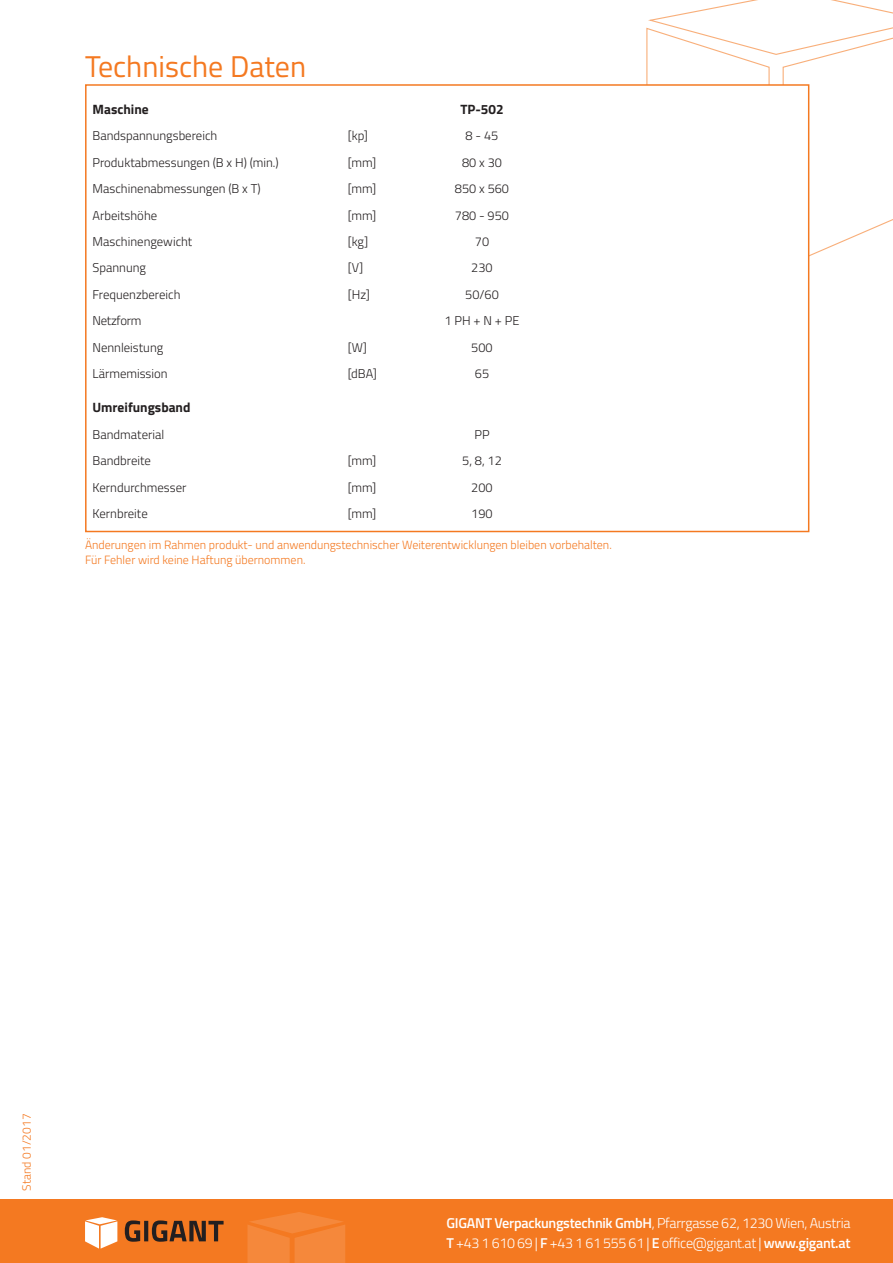
<style>
.page{position:relative;width:893px;height:1263px;background:#fff}
.page>*{position:absolute;margin:0;border:0;box-sizing:border-box;transform-origin:0 0}
.t1{font:30px "Titillium Web";color:#f47921}
.t2{font:300 14.25px/19.5px "Titillium Web";letter-spacing:-.02em;color:#fff}
.t3{font:700 13.5px "Titillium Web";color:#231f20}
.t4{font:300 12.75px "Titillium Web";color:#231f20}
.t5{font:300 12.75px "Titillium Web";letter-spacing:-.02em;color:#231f20}
.t6{font:300 12px/14.4px "Titillium Web";color:#f47921}
.s1{font-weight:600}
</style>
<div class="page">
<div style="left:0;top:1199px;width:893px;height:64px;background:#f47921"></div>
<svg style="left:646px;top:0;width:247px;height:269px"></svg>
<svg style="left:247px;top:1212px;width:98px;height:51px"></svg>
<svg style="left:125px;top:1220px;width:99px;height:22px"></svg>
<svg style="left:85px;top:1217px;width:32px;height:31px"></svg>
<div style="left:86px;top:85px;width:723px;height:446px;background:#fff"></div>
<div style="left:85px;top:84px;width:724px;height:448px;border:2px solid #f47921"></div>
<h1 class="t1" style="left:85px;top:44px;width:223px">Technische Daten</h1>
<p class="t3" style="left:93px;top:99px;width:58px">Maschine</p>
<p class="t3" style="left:460px;top:99px;width:45px">TP-502</p>
<p class="t4" style="left:93px;top:126px;width:126px">Bandspannungsbereich</p>
<p class="t4" style="left:348px;top:126px;width:22px">[kp]</p>
<p class="t4" style="left:466px;top:126px;width:34px">8 - 45</p>
<p class="t4" style="left:93px;top:153px;width:188px">Produktabmessungen (B x H) (min.)</p>
<p class="t4" style="left:348px;top:153px;width:30px">[mm]</p>
<p class="t4" style="left:462px;top:153px;width:41px">80 x 30</p>
<p class="t4" style="left:93px;top:179px;width:170px">Maschinenabmessungen (B x T)</p>
<p class="t4" style="left:348px;top:179px;width:30px">[mm]</p>
<p class="t4" style="left:455px;top:179px;width:56px">850 x 560</p>
<p class="t4" style="left:93px;top:206px;width:66px">Arbeitshöhe</p>
<p class="t4" style="left:348px;top:206px;width:30px">[mm]</p>
<p class="t4" style="left:455px;top:206px;width:56px">780 - 950</p>
<p class="t4" style="left:93px;top:232px;width:101px">Maschinengewicht</p>
<p class="t4" style="left:348px;top:232px;width:22px">[kg]</p>
<p class="t4" style="left:475px;top:232px;width:16px">70</p>
<p class="t4" style="left:93px;top:259px;width:55px">Spannung</p>
<p class="t4" style="left:348px;top:259px;width:17px">[V]</p>
<p class="t4" style="left:471px;top:259px;width:23px">230</p>
<p class="t4" style="left:93px;top:285px;width:89px">Frequenzbereich</p>
<p class="t4" style="left:348px;top:285px;width:24px">[Hz]</p>
<p class="t4" style="left:465px;top:285px;width:35px">50/60</p>
<p class="t5" style="left:93px;top:312px;width:51px">Netzform</p>
<p class="t4" style="left:445px;top:312px;width:76px">1 PH + N + PE</p>
<p class="t4" style="left:93px;top:338px;width:72px">Nennleistung</p>
<p class="t4" style="left:348px;top:338px;width:21px">[W]</p>
<p class="t4" style="left:471px;top:338px;width:23px">500</p>
<p class="t4" style="left:93px;top:364px;width:77px">Lärmemission</p>
<p class="t4" style="left:348px;top:364px;width:31px">[dBA]</p>
<p class="t4" style="left:475px;top:364px;width:16px">65</p>
<p class="t3" style="left:93px;top:397px;width:99px">Umreifungsband</p>
<p class="t4" style="left:93px;top:425px;width:73px">Bandmaterial</p>
<p class="t4" style="left:474px;top:425px;width:17px">PP</p>
<p class="t4" style="left:93px;top:451px;width:60px">Bandbreite</p>
<p class="t4" style="left:348px;top:451px;width:30px">[mm]</p>
<p class="t4" style="left:462px;top:451px;width:41px">5, 8, 12</p>
<p class="t4" style="left:93px;top:478px;width:96px">Kerndurchmesser</p>
<p class="t4" style="left:348px;top:478px;width:30px">[mm]</p>
<p class="t4" style="left:471px;top:478px;width:23px">200</p>
<p class="t4" style="left:93px;top:504px;width:57px">Kernbreite</p>
<p class="t4" style="left:348px;top:504px;width:30px">[mm]</p>
<p class="t4" style="left:471px;top:504px;width:23px">190</p>
<p class="t6" style="left:85px;top:537px;width:528px">Änderungen im Rahmen produkt- und anwendungstechnischer Weiterentwicklungen bleiben vorbehalten.<br>Für Fehler wird keine Haftung übernommen.</p>
<p class="t6" style="left:19px;top:1191px;width:78px;rotate:-90deg">Stand 01/2017</p>
<p class="t2" style="left:446px;top:1213px;width:405px"><span class="s1">GIGANT Verpackungstechnik GmbH</span>, Pfarrgasse 62, 1230 Wien, Austria<br><span class="s1">T</span> +43 1 610 69 | <span class="s1">F</span> +43 1 61 555 61 | <span class="s1">E</span> office@gigant.at | <span class="s1">www.gigant.at</span></p>
</div>
